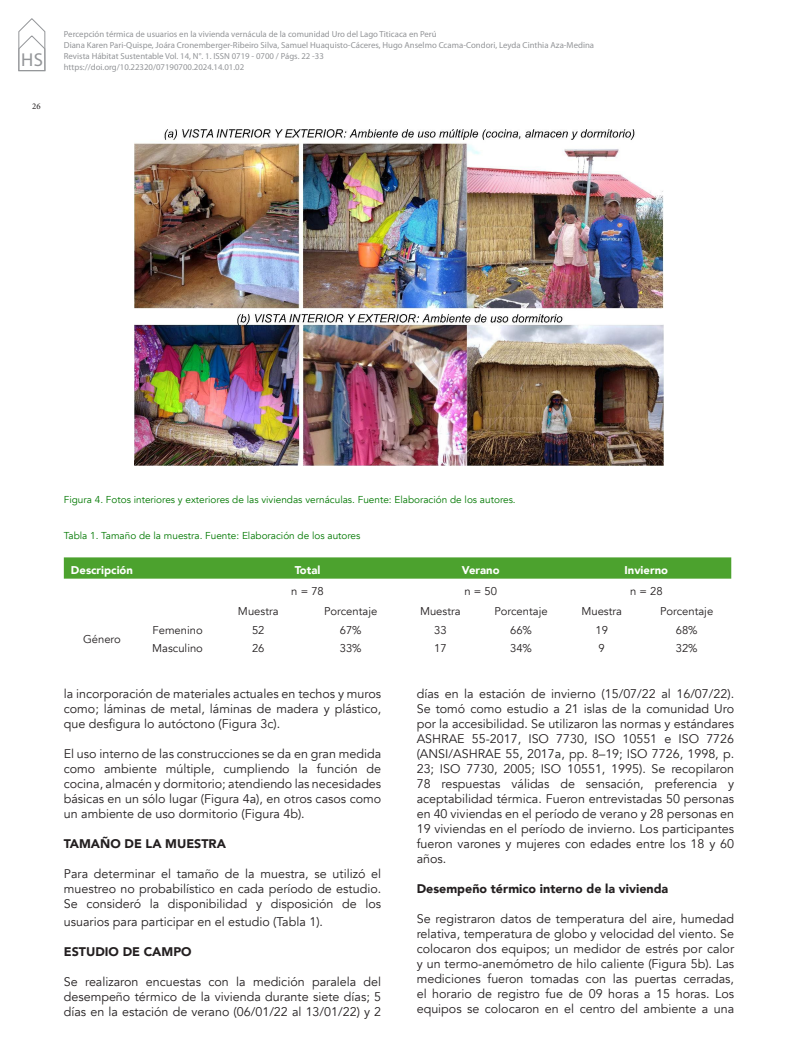
<style>
.page{position:relative;width:798px;height:1063px;background:#fff}
.page>*{position:absolute;margin:0;border:0;box-sizing:border-box;transform-origin:0 0}
.t1{font:18.75px "Myriad Pro";color:#939598}
._07_CUERPO_TEXTO{font:12.5px/15px "Avenir";color:#231f20;text-align:justify}
._11_SUBTITULOS__2_2_2{font:900 12.5px "Avenir";color:#231f20}
._10_SUBTITULOS__2_2{font:900 12.5px "Avenir";color:#231f20}
._07_CUERPO_TEXTO-2{font:900 12.5px "Avenir";color:#231f20}
._13_TEXTOS_TABLAS{font:11.25px "Avenir";color:#231f20}
._12_TITULOS_TABLAS{font:900 11.25px "Avenir";color:#fff}
._14_PIE_DE_FOTOS{font:10px "Avenir";color:#007800}
.t2{font:8.75px/11.2px "Myriad Pro";color:#939598}
.t3{font:8.75px "Minion Pro";color:#231f20}
</style>
<div class="page">
<svg style="left:19px;top:18px;width:26px;height:53px"></svg>
<img style="left:135px;top:129px;width:527px;height:337px">
<svg style="left:64px;top:557px;width:667px;height:22px;background:#52a535"></svg>
<h1 class="t1" style="left:21px;top:48px;width:24px">HS</h1>
<p class="t3" style="left:32px;top:101px;width:10px">26</p>
<p class="t2" style="left:64px;top:28px;width:531px">Percepción térmica de usuarios en la vivienda vernácula de la comunidad Uro del Lago Titicaca en Perú<br>Diana Karen Pari-Quispe, Joára Cronemberger-Ribeiro Silva, Samuel Huaquisto-Cáceres, Hugo Anselmo Ccama-Condori, Leyda Cinthia Aza-Medina Revista Hábitat Sustentable Vol. 14, N°. 1. ISSN 0719 - 0700 / Págs. 22 -33<br>https://doi.org/10.22320/07190700.2024.14.01.02</p>
<p class="_14_PIE_DE_FOTOS" style="left:64px;top:493px;width:453px">Figura 4. Fotos interiores y exteriores de las viviendas vernáculas. Fuente: Elaboración de los autores.</p>
<p class="_14_PIE_DE_FOTOS" style="left:64px;top:530px;width:298px">Tabla 1. Tamaño de la muestra. Fuente: Elaboración de los autores</p>
<p class="_12_TITULOS_TABLAS" style="left:71px;top:560px;width:63px">Descripción</p>
<p class="_12_TITULOS_TABLAS" style="left:294px;top:560px;width:27px">Total</p>
<p class="_12_TITULOS_TABLAS" style="left:461px;top:560px;width:39px">Verano</p>
<p class="_12_TITULOS_TABLAS" style="left:624px;top:560px;width:45px">Invierno</p>
<p class="_13_TEXTOS_TABLAS" style="left:291px;top:584px;width:34px">n = 78</p>
<p class="_13_TEXTOS_TABLAS" style="left:464px;top:584px;width:34px">n = 50</p>
<p class="_13_TEXTOS_TABLAS" style="left:629px;top:584px;width:34px">n = 28</p>
<p class="_13_TEXTOS_TABLAS" style="left:238px;top:604px;width:42px">Muestra</p>
<p class="_13_TEXTOS_TABLAS" style="left:324px;top:604px;width:55px">Porcentaje</p>
<p class="_13_TEXTOS_TABLAS" style="left:420px;top:604px;width:42px">Muestra</p>
<p class="_13_TEXTOS_TABLAS" style="left:494px;top:604px;width:55px">Porcentaje</p>
<p class="_13_TEXTOS_TABLAS" style="left:581px;top:604px;width:42px">Muestra</p>
<p class="_13_TEXTOS_TABLAS" style="left:659px;top:604px;width:55px">Porcentaje</p>
<p class="_13_TEXTOS_TABLAS" style="left:83px;top:632px;width:39px">Género</p>
<p class="_13_TEXTOS_TABLAS" style="left:152px;top:623px;width:52px">Femenino</p>
<p class="_13_TEXTOS_TABLAS" style="left:252px;top:623px;width:14px">52</p>
<p class="_13_TEXTOS_TABLAS" style="left:339px;top:623px;width:23px">67%</p>
<p class="_13_TEXTOS_TABLAS" style="left:434px;top:623px;width:14px">33</p>
<p class="_13_TEXTOS_TABLAS" style="left:510px;top:623px;width:23px">66%</p>
<p class="_13_TEXTOS_TABLAS" style="left:595px;top:623px;width:14px">19</p>
<p class="_13_TEXTOS_TABLAS" style="left:675px;top:623px;width:23px">68%</p>
<p class="_13_TEXTOS_TABLAS" style="left:152px;top:642px;width:52px">Masculino</p>
<p class="_13_TEXTOS_TABLAS" style="left:252px;top:642px;width:14px">26</p>
<p class="_13_TEXTOS_TABLAS" style="left:339px;top:642px;width:23px">33%</p>
<p class="_13_TEXTOS_TABLAS" style="left:434px;top:642px;width:14px">17</p>
<p class="_13_TEXTOS_TABLAS" style="left:510px;top:642px;width:23px">34%</p>
<p class="_13_TEXTOS_TABLAS" style="left:598px;top:642px;width:8px">9</p>
<p class="_13_TEXTOS_TABLAS" style="left:675px;top:642px;width:23px">32%</p>
<p class="_07_CUERPO_TEXTO" style="left:64px;top:686px;width:319px">la incorporación de materiales actuales en techos y muros como; láminas de metal, láminas de madera y plástico, que desfigura lo autóctono (Figura 3c).</p>
<p class="_07_CUERPO_TEXTO" style="left:64px;top:746px;width:319px">El uso interno de las construcciones se da en gran medida como ambiente múltiple, cumpliendo la función de cocina, almacén y dormitorio; atendiendo las necesidades básicas en un sólo lugar (Figura 4a), en otros casos como un ambiente de uso dormitorio (Figura 4b).</p>
<p class="_10_SUBTITULOS__2_2" style="left:64px;top:833px;width:164px">TAMAÑO DE LA MUESTRA</p>
<p class="_07_CUERPO_TEXTO" style="left:64px;top:866px;width:319px">Para determinar el tamaño de la muestra, se utilizó el muestreo no probabilístico en cada período de estudio.<br>Se consideró la disponibilidad y disposición de los</p>
<p class="_07_CUERPO_TEXTO" style="left:64px;top:914px;width:261px">usuarios para participar en el estudio (Tabla 1).</p>
<p class="_07_CUERPO_TEXTO-2" style="left:64px;top:941px;width:129px">ESTUDIO DE CAMPO</p>
<p class="_07_CUERPO_TEXTO" style="left:64px;top:974px;width:319px">Se realizaron encuestas con la medición paralela del desempeño térmico de la vivienda durante siete días; 5 días en la estación de verano (06/01/22 al 13/01/22) y 2</p>
<p class="_07_CUERPO_TEXTO" style="left:416px;top:686px;width:319px">días en la estación de invierno (15/07/22 al 16/07/22).<br>Se tomó como estudio a 21 islas de la comunidad Uro por la accesibilidad. Se utilizaron las normas y estándares ASHRAE 55-2017, ISO 7730, ISO 10551 e ISO 7726 (ANSI/ASHRAE 55, 2017a, pp. 8–19; ISO 7726, 1998, p.<br>23; ISO 7730, 2005; ISO 10551, 1995). Se recopilaron 78 respuestas válidas de sensación, preferencia y aceptabilidad térmica. Fueron entrevistadas 50 personas en 40 viviendas en el período de verano y 28 personas en 19 viviendas en el período de invierno. Los participantes fueron varones y mujeres con edades entre los 18 y 60 años.</p>
<p class="_11_SUBTITULOS__2_2_2" style="left:416px;top:878px;width:253px">Desempeño térmico interno de la vivienda</p>
<p class="_07_CUERPO_TEXTO" style="left:416px;top:911px;width:319px">Se registraron datos de temperatura del aire, humedad relativa, temperatura de globo y velocidad del viento. Se colocaron dos equipos; un medidor de estrés por calor y un termo-anemómetro de hilo caliente (Figura 5b). Las mediciones fueron tomadas con las puertas cerradas, el horario de registro fue de 09 horas a 15 horas. Los equipos se colocaron en el centro del ambiente a una</p>
</div>
